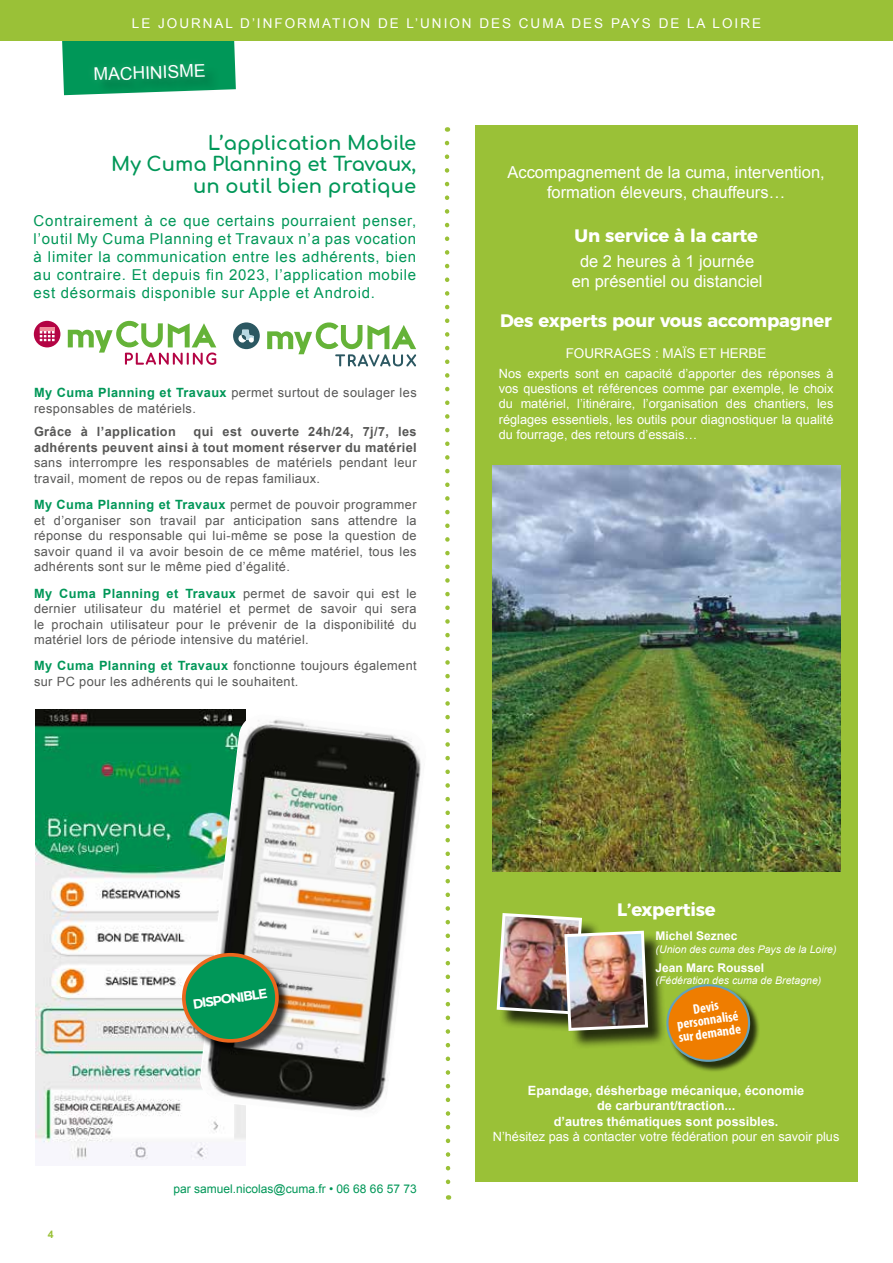
<style>
.page{position:relative;width:893px;height:1263px;background:#fff}
.page>*{position:absolute;margin:0;border:0;box-sizing:border-box;transform-origin:0 0}
.t1{font:700 19.5px/21.8px "Comfortaa";color:#009758;text-align:right}
.t2{font:700 18px "Montserrat";letter-spacing:-.01em;color:#fff}
.t3{font:17.55px "Arial";color:#fff}
.t4{font:16.5px/19.8px "Arial";color:#fff;text-align:center}
.t5{font:15px/18px "Arial";letter-spacing:.05em;color:#009758;text-align:justify}
.t6{font:700 condensed 13.95px/13px "Myriad Pro";color:#fff;text-align:center}
.t7{font:13.5px "Arial";letter-spacing:.145em;color:#fff}
.t8{font:13.5px "Arial";color:#fff}
.t9{font:600 13.35px "Montserrat";color:#fff}
.t10{font:12.75px/15.6px "Arial";letter-spacing:.03em;color:#575756}
.t11{font:12.75px/15.3px "Arial";color:#fff;text-align:justify}
.t12{font:700 12.75px/15.6px "Arial";letter-spacing:.03em;color:#575756;text-align:right}
.t13{font:700 12.75px/15.3px "Arial";color:#fff;text-align:center}
.t14{font:12px "Arial";color:#009758}
.t15{font:700 12px "Arial";color:#fff}
.t16{font:italic 10.5px "Arial";color:#fff}
.t17{font:700 10.5px "Arial";color:#9ac137}
.s1{font-weight:700;color:#009758}
</style>
<div class="page">
<svg style="left:61px;top:40px;width:175px;height:55px;background:#159d62"></svg>
<div style="left:0;top:0;width:893px;height:40px;background:#9ac137"></div>
<svg style="left:68px;top:320px;width:148px;height:45px"></svg>
<svg style="left:34px;top:321px;width:26px;height:26px"></svg>
<hr style="left:40px;top:327px;width:15px;height:4px;background:#f18d9b">
<svg style="left:267px;top:322px;width:149px;height:45px"></svg>
<svg style="left:233px;top:322px;width:27px;height:27px"></svg>
<svg style="left:444px;top:140px;width:8px;height:1060px"></svg>
<img style="left:35px;top:710px;width:210px;height:450px">
<svg style="left:198px;top:713px;width:223px;height:408px"></svg>
<div style="left:184px;top:955px;width:107px;height:99px;background:#000;opacity:.75"></div>
<div style="left:184px;top:955px;width:93px;height:86px;background:#009758;border-radius:50%"></div>
<div style="left:182px;top:953px;width:97px;height:90px;border:4px solid #ec671d;border-radius:50%"></div>
<div style="left:475px;top:125px;width:383px;height:1057px;background:#9ac137"></div>
<div style="left:567px;top:933px;width:100px;height:117px;background:#000;opacity:.75"></div>
<img style="left:496px;top:913px;width:154px;height:119px">
<div style="left:668px;top:986px;width:92px;height:86px;background:#000;opacity:.75"></div>
<div style="left:667px;top:985px;width:82px;height:76px;background:#ef7d00;border-radius:50%"></div>
<div style="left:666px;top:984px;width:84px;height:78px;border:2px solid #63a2bc;border-radius:50%"></div>
<img style="left:492px;top:466px;width:348px;height:406px">
<p class="t7" style="left:132px;top:14px;width:631px">LE JOURNAL D’INFORMATION DE L’UNION DES CUMA DES PAYS DE LA LOIRE</p>
<h3 class="t3" style="left:93px;top:63px;width:114px;rotate:-2deg">MACHINISME</h3>
<h1 class="t1" style="left:111px;top:129px;width:307px">L’application Mobile<br>My Cuma Planning et Travaux, un outil bien pratique</h1>
<p class="t5" style="left:34px;top:212px;width:384px">Contrairement à ce que certains pourraient penser, l’outil My Cuma Planning et Travaux n’a pas vocation à limiter la communication entre les adhérents, bien au contraire. Et depuis fin 2023, l’application mobile est désormais disponible sur Apple et Android.</p>
<p class="t10" style="left:34px;top:385px;width:384px"><span class="s1">My Cuma Planning et Travaux</span> permet surtout de soulager les responsables de matériels.</p>
<p class="t12" style="left:34px;top:424px;width:143px">Grâce à l’application</p>
<p class="t12" style="left:34px;top:424px;width:384px">qui est ouverte 24h/24, 7j/7, les<br>adhérents peuvent ainsi à tout moment réserver du matériel</p>
<p class="t10" style="left:34px;top:455px;width:384px">sans interrompre les responsables de matériels pendant leur travail, moment de repos ou de repas familiaux.</p>
<p class="t10" style="left:34px;top:497px;width:384px;text-align:justify"><span class="s1">My Cuma Planning et Travaux</span> permet de pouvoir programmer et d’organiser son travail par anticipation sans attendre la réponse du responsable qui lui-même se pose la question de savoir quand il va avoir besoin de ce même matériel, tous les adhérents sont sur le même pied d’égalité.</p>
<p class="t10" style="left:34px;top:585px;width:384px;text-align:justify"><span class="s1">My Cuma Planning et Travaux</span> permet de savoir qui est le dernier utilisateur du matériel et permet de savoir qui sera le prochain utilisateur pour le prévenir de la disponibilité du matériel lors de période intensive du matériel.</p>
<p class="t10" style="left:34px;top:658px;width:384px"><span class="s1">My Cuma Planning et Travaux</span> fonctionne toujours également sur PC pour les adhérents qui le souhaitent.</p>
<p class="t4" style="left:507px;top:163px;width:319px">Accompagnement de la cuma, intervention, formation éleveurs, chauffeurs…</p>
<h2 class="t2" style="left:575px;top:220px;width:185px">Un service à la carte</h2>
<p class="t4" style="left:572px;top:251px;width:192px">de 2 heures à 1 journée en présentiel ou distanciel</p>
<h2 class="t2" style="left:500px;top:305px;width:333px">Des experts pour vous accompagner</h2>
<p class="t8" style="left:566px;top:344px;width:202px">FOURRAGES : MAÏS ET HERBE</p>
<p class="t11" style="left:499px;top:366px;width:336px">Nos experts sont en capacité d’apporter des réponses à vos questions et références comme par exemple, le choix du matériel, l’itinéraire, l’organisation des chantiers, les réglages essentiels, les outils pour diagnostiquer la qualité du fourrage, des retours d’essais…</p>
<p class="t17" style="left:48px;top:1227px;width:7px">4</p>
<p class="t9" style="left:191px;top:993px;width:76px;rotate:-8deg">DISPONIBLE</p>
<p class="t14" style="left:174px;top:1180px;width:245px">par samuel.nicolas@cuma.fr • 06 68 66 57 73</p>
<h2 class="t2" style="left:617px;top:895px;width:100px">L’expertise</h2>
<p class="t15" style="left:656px;top:928px;width:84px">Michel Seznec</p>
<p class="t16" style="left:656px;top:942px;width:182px">(Union des cuma des Pays de la Loire)</p>
<p class="t15" style="left:656px;top:959px;width:110px">Jean Marc Roussel</p>
<p class="t16" style="left:656px;top:974px;width:167px">(Fédération des cuma de Bretagne)</p>
<p class="t6" style="left:673px;top:1005px;width:64px;rotate:-9deg">Devis personnalisé sur demande</p>
<p class="t13" style="left:528px;top:1083px;width:278px">Epandage, désherbage mécanique, économie de carburant/traction...<br>d’autres thématiques sont possibles.</p>
<p class="t11" style="left:493px;top:1129px;width:348px">N’hésitez pas à contacter votre fédération pour en savoir plus</p>
</div>
